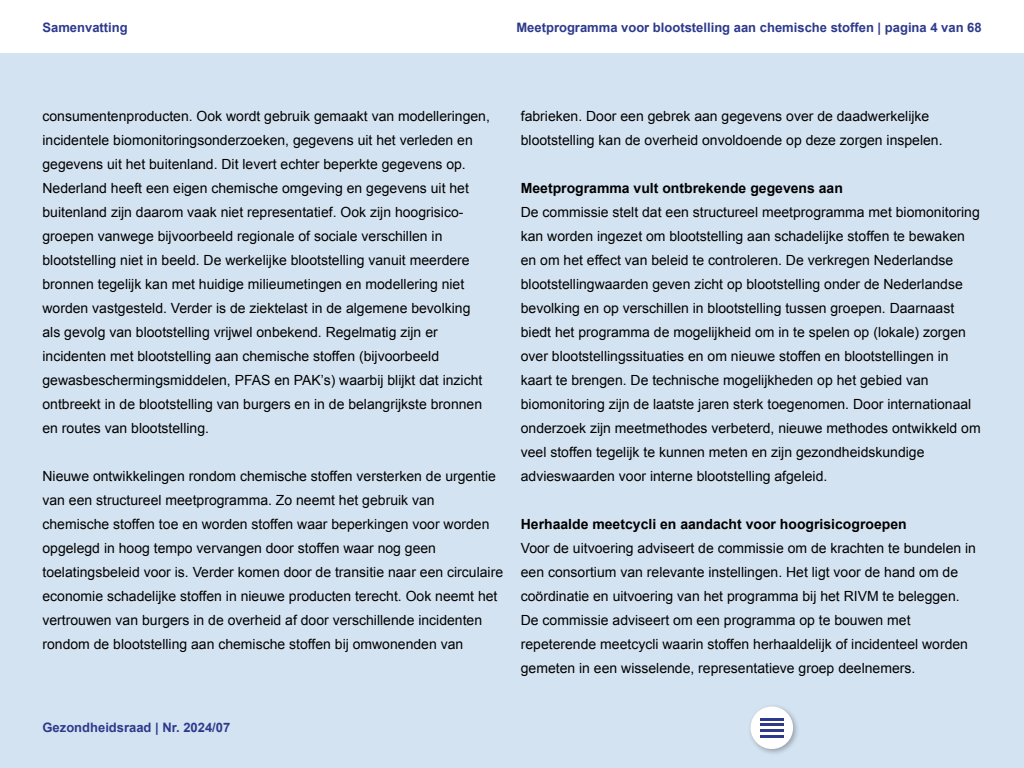
<style>
.page{position:relative;width:1024px;height:768px;background:#fff}
.page>*{position:absolute;margin:0;border:0;box-sizing:border-box;transform-origin:0 0}
.Plat_z_ruimte{font:14px/24px "Arial";color:#000}
.Kop_z_nr_vet{font:700 14px "Arial";color:#000}
.t1{font:700 13px "Arial";color:#2d3a8c}
</style>
<div class="page">
<div style="left:0;top:54px;width:1024px;height:714px;background:#d4e3f1"></div>
<div style="left:747px;top:703px;width:53px;height:53px;background:#000;opacity:.3"></div>
<div style="left:751px;top:707px;width:42px;height:42px;background:#fff;border-radius:50%"></div>
<hr style="left:760px;top:718px;width:24px;height:2px;background:#2d3a8c">
<hr style="left:760px;top:724px;width:24px;height:2px;background:#2d3a8c">
<hr style="left:760px;top:730px;width:24px;height:2px;background:#2d3a8c">
<hr style="left:760px;top:735px;width:24px;height:2px;background:#2d3a8c">
<p class="t1" style="left:43px;top:19px;width:87px">Samenvatting</p>
<p class="t1" style="left:516px;top:19px;width:467px">Meetprogramma voor blootstelling aan chemische stoffen | pagina 4 van 68</p>
<p class="Plat_z_ruimte" style="left:43px;top:104px;width:449px">consumentenproducten. Ook wordt gebruik gemaakt van modelleringen, incidentele biomonitoringsonderzoeken, gegevens uit het verleden en gegevens uit het buitenland. Dit levert echter beperkte gegevens op.<br>Nederland heeft een eigen chemische omgeving en gegevens uit het buitenland zijn daarom vaak niet representatief. Ook zijn hoogrisico&shy;groepen vanwege bijvoorbeeld regionale of sociale verschillen in blootstelling niet in beeld. De werkelijke blootstelling vanuit meerdere bronnen tegelijk kan met huidige milieumetingen en modellering niet worden vastgesteld. Verder is de ziektelast in de algemene bevolking als gevolg van blootstelling vrijwel onbekend. Regelmatig zijn er incidenten met blootstelling aan chemische stoffen (bijvoorbeeld gewasbeschermingsmiddelen, PFAS en PAK’s) waarbij blijkt dat inzicht ontbreekt in de blootstelling van burgers en in de belangrijkste bronnen en routes van blootstelling.</p>
<p class="Plat_z_ruimte" style="left:43px;top:464px;width:462px">Nieuwe ontwikkelingen rondom chemische stoffen versterken de urgentie van een structureel meetprogramma. Zo neemt het gebruik van chemische stoffen toe en worden stoffen waar beperkingen voor worden opgelegd in hoog tempo vervangen door stoffen waar nog geen toelatingsbeleid voor is. Verder komen door de transitie naar een circulaire economie schadelijke stoffen in nieuwe producten terecht. Ook neemt het vertrouwen van burgers in de overheid af door verschillende incidenten rondom de blootstelling aan chemische stoffen bij omwonenden van</p>
<p class="Plat_z_ruimte" style="left:521px;top:104px;width:423px">fabrieken. Door een gebrek aan gegevens over de daadwerkelijke blootstelling kan de overheid onvoldoende op deze zorgen inspelen.</p>
<h2 class="Kop_z_nr_vet" style="left:521px;top:179px;width:324px">Meetprogramma vult ontbrekende gegevens aan</h2>
<p class="Plat_z_ruimte" style="left:521px;top:200px;width:461px">De commissie stelt dat een structureel meetprogramma met biomonitoring kan worden ingezet om blootstelling aan schadelijke stoffen te bewaken en om het effect van beleid te controleren. De verkregen Nederlandse blootstellingwaarden geven zicht op blootstelling onder de Nederlandse bevolking en op verschillen in blootstelling tussen groepen. Daarnaast biedt het programma de mogelijkheid om in te spelen op (lokale) zorgen over blootstellingssituaties en om nieuwe stoffen en blootstellingen in kaart te brengen. De technische mogelijkheden op het gebied van biomonitoring zijn de laatste jaren sterk toegenomen. Door internationaal onderzoek zijn meetmethodes verbeterd, nieuwe methodes ontwikkeld om veel stoffen tegelijk te kunnen meten en zijn gezondheidskundige advieswaarden voor interne blootstelling afgeleid.</p>
<h2 class="Kop_z_nr_vet" style="left:521px;top:515px;width:387px">Herhaalde meetcycli en aandacht voor hoogrisicogroepen</h2>
<p class="Plat_z_ruimte" style="left:521px;top:536px;width:457px">Voor de uitvoering adviseert de commissie om de krachten te bundelen in een consortium van relevante instellingen. Het ligt voor de hand om de coördinatie en uitvoering van het programma bij het RIVM te beleggen.<br>De commissie adviseert om een programma op te bouwen met repeterende meetcycli waarin stoffen herhaaldelijk of incidenteel worden gemeten in een wisselende, representatieve groep deelnemers.</p>
<p class="t1" style="left:43px;top:719px;width:189px">Gezondheidsraad | Nr. 2024/07</p>
</div>
